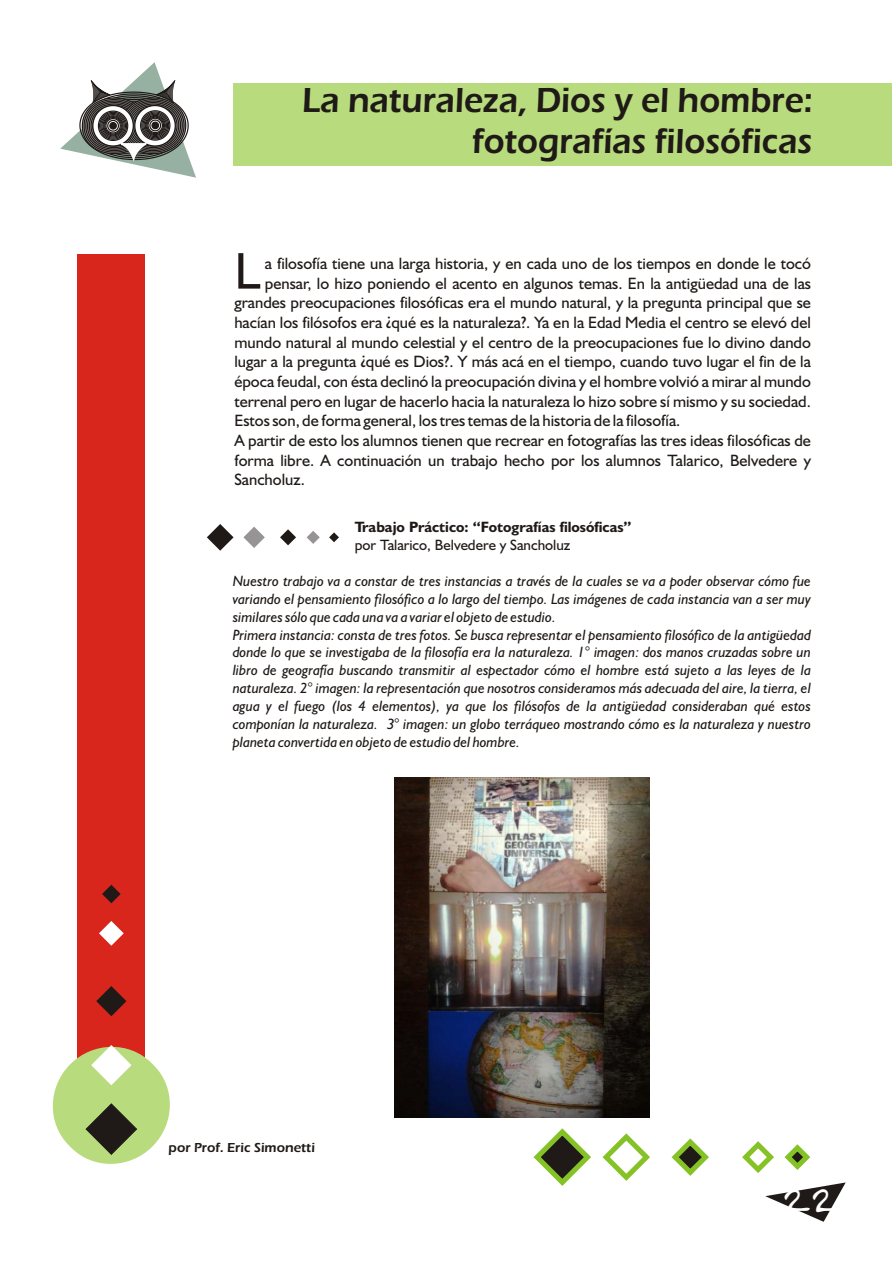
<style>
.page{position:relative;width:893px;height:1263px;background:#fff}
.page>*{position:absolute;margin:0;border:0;box-sizing:border-box;transform-origin:0 0}
.t1{font:51.9px "Humanist 521 BT";color:#1f1a17}
.t2{font:600 36px/41px "Eras ITC";color:#1f1a17;text-align:right;scale:.94 1}
.t3{font:30px "Almagro";color:#fff}
.t4{font:16.5px/19.6px "Humanist 521 BT";color:#1f1a17}
.t5{font:italic 15px/17.9px "Humanist 521 BT";color:#1f1a17}
.t6{font:700 15px "Humanist 521 BT";color:#1f1a17}
.t7{font:15px "Humanist 521 BT";color:#1f1a17}
.t8{font:600 13.5px "Eras ITC";color:#1f1a17}
</style>
<div class="page">
<div style="left:233px;top:84px;width:659px;height:82px;background:#b8db7d"></div>
<div style="left:77px;top:254px;width:68px;height:859px;background:#d9261c"></div>
<svg style="left:60px;top:62px;width:136px;height:116px"></svg>
<svg style="left:207px;top:524px;width:27px;height:27px"></svg>
<svg style="left:52px;top:1045px;width:118px;height:119px"></svg>
<svg style="left:533px;top:1128px;width:117px;height:58px"></svg>
<svg style="left:243px;top:527px;width:22px;height:21px"></svg>
<svg style="left:99px;top:921px;width:25px;height:25px"></svg>
<svg style="left:307px;top:531px;width:13px;height:13px"></svg>
<svg style="left:96px;top:986px;width:30px;height:30px"></svg>
<svg style="left:671px;top:1138px;width:38px;height:38px"></svg>
<svg style="left:280px;top:529px;width:16px;height:16px"></svg>
<svg style="left:102px;top:885px;width:19px;height:18px"></svg>
<svg style="left:742px;top:1141px;width:104px;height:81px"></svg>
<svg style="left:329px;top:532px;width:10px;height:10px"></svg>
<img style="left:394px;top:778px;width:255px;height:340px">
<h2 class="t2" style="left:302px;top:83px;width:544px">La naturaleza, Dios y el hombre: fotografías filosóficas</h2>
<h1 class="t1" style="left:234px;top:249px;width:28px">L</h1>
<p class="t4" style="left:265px;top:255px;width:548px">a filosofía tiene una larga historia, y en cada uno de los tiempos en donde le tocó</p>
<p class="t4" style="left:234px;top:274px;width:578px;text-indent:30px">pensar, lo hizo poniendo el acento en algunos temas. En la antigüedad una de las grandes preocupaciones filosóficas era el mundo natural, y la pregunta principal que se hacían los filósofos era ¿qué es la naturaleza?. Ya en la Edad Media el centro se elevó del mundo natural al mundo celestial y el centro de la preocupaciones fue lo divino dando lugar a la pregunta ¿qué es Dios?. Y más acá en el tiempo, cuando tuvo lugar el fin de la época feudal, con ésta declinó la preocupación divina y el hombre volvió a mirar al mundo terrenal pero en lugar de hacerlo hacia la naturaleza lo hizo sobre sí mismo y su sociedad.<br>Estos son, de forma general, los tres temas de la historia de la filosofía.<br>A partir de esto los alumnos tienen que recrear en fotografías las tres ideas filosóficas de forma libre. A continuación un trabajo hecho por los alumnos Talarico, Belvedere y Sancholuz.</p>
<p class="t6" style="left:355px;top:520px;width:278px">Trabajo Práctico: “Fotografías filosóficas”</p>
<p class="t7" style="left:355px;top:538px;width:217px">por Talarico, Belvedere y Sancholuz</p>
<p class="t5" style="left:233px;top:573px;width:580px">Nuestro trabajo va a constar de tres instancias a través de la cuales se va a poder observar cómo fue variando el pensamiento filosófico a lo largo del tiempo. Las imágenes de cada instancia van a ser muy similares sólo que cada una va a variar el objeto de estudio.<br>Primera instancia: consta de tres fotos. Se busca representar el pensamiento filosófico de la antigüedad donde lo que se investigaba de la filosofía era la naturaleza. 1° imagen: dos manos cruzadas sobre un libro de geografía buscando transmitir al espectador cómo el hombre está sujeto a las leyes de la naturaleza. 2° imagen: la representación que nosotros consideramos más adecuada del aire, la tierra, el agua y el fuego (los 4 elementos), ya que los filósofos de la antigüedad consideraban qué estos componían la naturaleza. 3° imagen: un globo terráqueo mostrando cómo es la naturaleza y nuestro planeta convertida en objeto de estudio del hombre.</p>
<p class="t8" style="left:169px;top:1142px;width:148px">por Prof. Eric Simonetti</p>
<h3 class="t3" style="left:782px;top:1182px;width:58px">22</h3>
</div>
